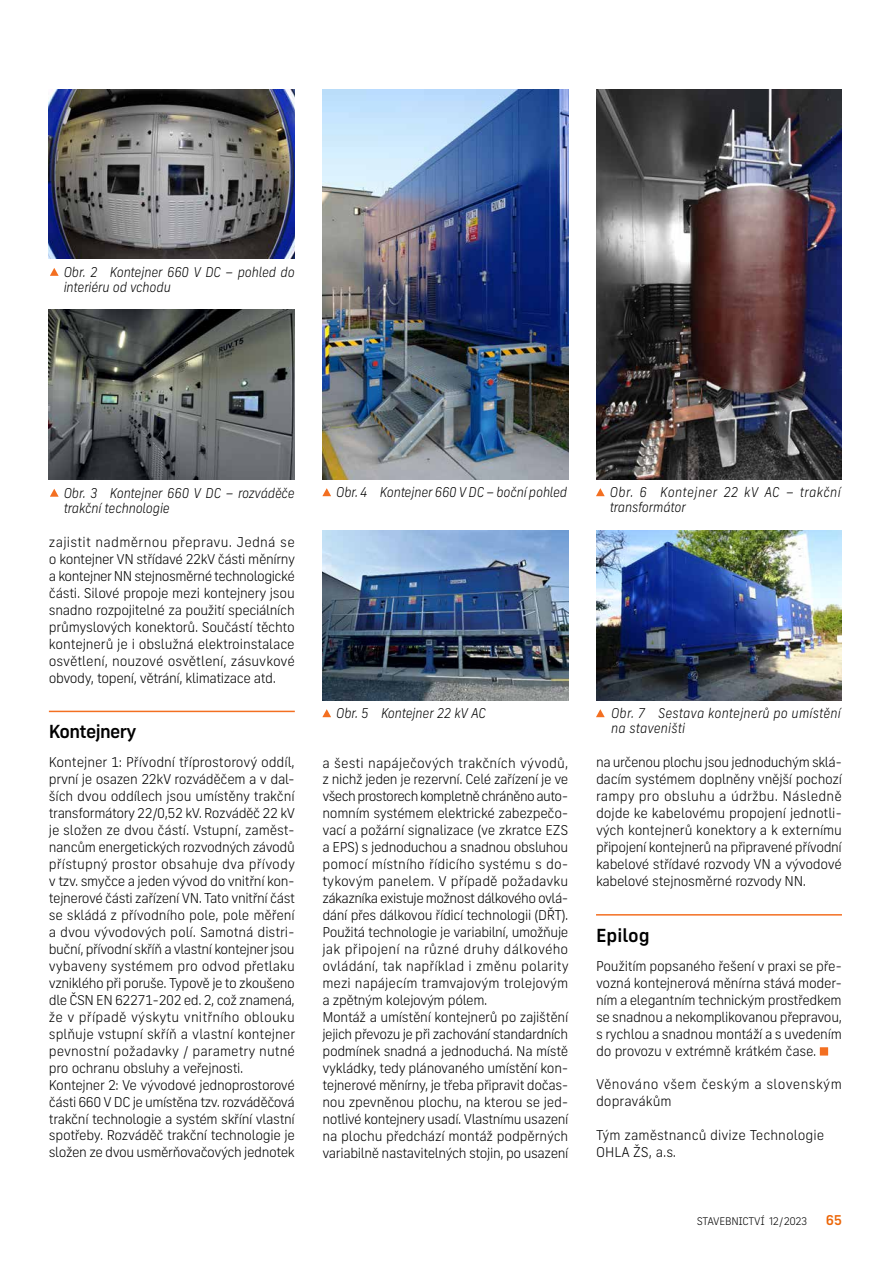
<style>
.page{position:relative;width:893px;height:1263px;background:#fff}
.page>*{position:absolute;margin:0;border:0;box-sizing:border-box;transform-origin:0 0}
.t1{font:500 18px "New Frank";letter-spacing:-.035em;color:#000}
.t2{font:300 13.5px/17px "New Frank";letter-spacing:-.025em;color:#000;text-align:justify}
.t3{font:italic 300 13.5px/15px "New Frank";letter-spacing:-.01em;color:#000;scale:.95 1}
.t4{font:italic 300 13.5px/15px "New Frank";letter-spacing:.01em;color:#000;scale:.95 1}
.t5{font:300 13.5px/17px "New Frank";color:#000}
.t6{font:300 13.5px/17px "New Frank";letter-spacing:.025em;color:#000}
.t7{font:500 13.5px "New Frank";color:#ec6608}
.t8{font:300 10.5px "New Frank";letter-spacing:-.03em;color:#000}
.s1{color:#f36f21}
</style>
<div class="page">
<hr style="left:596px;top:914px;width:246px;height:1px;background:#f36f21">
<div style="left:820px;top:1047px;width:8px;height:8px;background:#f36f21"></div>
<hr style="left:49px;top:711px;width:246px;height:1px;background:#f36f21">
<svg style="left:50px;top:268px;width:9px;height:8px"></svg>
<svg style="left:50px;top:489px;width:9px;height:8px"></svg>
<svg style="left:322px;top:488px;width:9px;height:8px"></svg>
<svg style="left:596px;top:488px;width:9px;height:8px"></svg>
<svg style="left:596px;top:709px;width:9px;height:8px"></svg>
<svg style="left:322px;top:709px;width:9px;height:8px"></svg>
<img style="left:49px;top:89px;width:246px;height:170px">
<img style="left:49px;top:310px;width:246px;height:169px">
<img style="left:322px;top:89px;width:246px;height:390px">
<img style="left:322px;top:531px;width:246px;height:169px">
<img style="left:596px;top:89px;width:246px;height:390px">
<img style="left:596px;top:531px;width:246px;height:169px">
<p class="t3" style="left:64px;top:264px;width:245px">Obr. 2 Kontejner 660 V DC – pohled do interiéru od vchodu</p>
<p class="t3" style="left:64px;top:485px;width:245px">Obr. 3 Kontejner 660 V DC – rozváděče trakční technologie</p>
<p class="t3" style="left:336px;top:485px;width:245px">Obr. 4 Kontejner 660 V DC – boční pohled</p>
<p class="t3" style="left:610px;top:485px;width:245px">Obr. 6 Kontejner 22 kV AC – trakční transformátor</p>
<p class="t2" style="left:49px;top:534px;width:248px">zajistit nadměrnou přepravu. Jedná se o kontejner VN střídavé 22kV části měnírny a kontejner NN stejnosměrné technologické části. Silové propoje mezi kontejnery jsou snadno rozpojitelné za použití speciálních průmyslových konektorů. Součástí těchto kontejnerů je i obslužná elektroinstalace osvětlení, nouzové osvětlení, zásuvkové obvody, topení, větrání, klimatizace atd.</p>
<h1 class="t1" style="left:49px;top:720px;width:89px">Kontejnery</h1>
<p class="t2" style="left:49px;top:754px;width:248px;text-align:left">Kontejner 1: Přívodní tříprostorový oddíl, první je osazen 22kV rozváděčem a v dal&shy;ších dvou oddílech jsou umístěny trakční transformátory 22/0,52 kV. Rozváděč 22 kV je složen ze dvou částí. Vstupní, zaměst&shy;nancům energetických rozvodných závodů přístupný prostor obsahuje dva přívody v tzv. smyčce a jeden vývod do vnitřní kon&shy;tejnerové části zařízení VN. Tato vnitřní část se skládá z přívodního pole, pole měření a dvou vývodových polí. Samotná distri&shy;buční, přívodní skříň a vlastní kontejner jsou vybaveny systémem pro odvod přetlaku vzniklého při poruše. Typově je to zkoušeno dle ČSN EN 62271-202 ed. 2, což znamená, že v případě výskytu vnitřního oblouku splňuje vstupní skříň a vlastní kontejner pevnostní požadavky / parametry nutné pro ochranu obsluhy a veřejnosti.<br>Kontejner 2: Ve vývodové jednoprostorové části 660 V DC je umístěna tzv. rozváděčová trakční technologie a systém skříní vlastní spotřeby. Rozváděč trakční technologie je složen ze dvou usměrňovačových jednotek</p>
<p class="t2" style="left:322px;top:754px;width:248px;text-align:left">a šesti napáječových trakčních vývodů, z nichž jeden je rezervní. Celé zařízení je ve všech prostorech kompletně chráněno auto&shy;nomním systémem elektrické zabezpečo&shy;vací a požární signalizace (ve zkratce EZS a EPS) s jednoduchou a snadnou obsluhou pomocí místního řídicího systému s do&shy;tykovým panelem. V případě požadavku zákazníka existuje možnost dálkového ovlá&shy;dání přes dálkovou řídicí technologii (DŘT).<br>Použitá technologie je variabilní, umožňuje jak připojení na různé druhy dálkového ovládání, tak například i změnu polarity mezi napájecím tramvajovým trolejovým a zpětným kolejovým pólem.<br>Montáž a umístění kontejnerů po zajištění jejich převozu je při zachování standardních podmínek snadná a jednoduchá. Na místě vykládky, tedy plánovaného umístění kon&shy;tejnerové měnírny, je třeba připravit dočas&shy;nou zpevněnou plochu, na kterou se jed&shy;notlivé kontejnery usadí. Vlastnímu usazení na plochu předchází montáž podpěrných variabilně nastavitelných stojin, po usazení</p>
<p class="t3" style="left:336px;top:706px;width:159px">Obr. 5 Kontejner 22 kV AC</p>
<p class="t4" style="left:611px;top:706px;width:243px">Obr. 7 Sestava kontejnerů po umístění na staveništi</p>
<p class="t2" style="left:596px;top:754px;width:248px">na určenou plochu jsou jednoduchým sklá&shy;dacím systémem doplněny vnější pochozí rampy pro obsluhu a údržbu. Následně dojde ke kabelovému propojení jednotli&shy;vých kontejnerů konektory a k externímu připojení kontejnerů na připravené přívodní kabelové střídavé rozvody VN a vývodové kabelové stejnosměrné rozvody NN.</p>
<h1 class="t1" style="left:596px;top:924px;width:55px">Epilog</h1>
<p class="t2" style="left:596px;top:957px;width:247px">Použitím popsaného řešení v praxi se pře&shy;vozná kontejnerová měnírna stává moder&shy;ním a elegantním technickým prostředkem se snadnou a nekomplikovanou přepravou, s rychlou a snadnou montáží a s uvedením do provozu v extrémně krátkém čase.</p>
<p class="t6" style="left:596px;top:1076px;width:247px">Věnováno všem českým a slovenským dopravákům</p>
<p class="t5" style="left:596px;top:1127px;width:230px">Tým zaměstnanců divize Technologie<br>OHLA ŽS, a.s.</p>
<p class="t8" style="left:697px;top:1215px;width:112px">STAVEBNICTVÍ 12/2023</p>
<p class="t7" style="left:825px;top:1211px;width:18px"><span class="s1">9</span>6 5</p>
</div>
